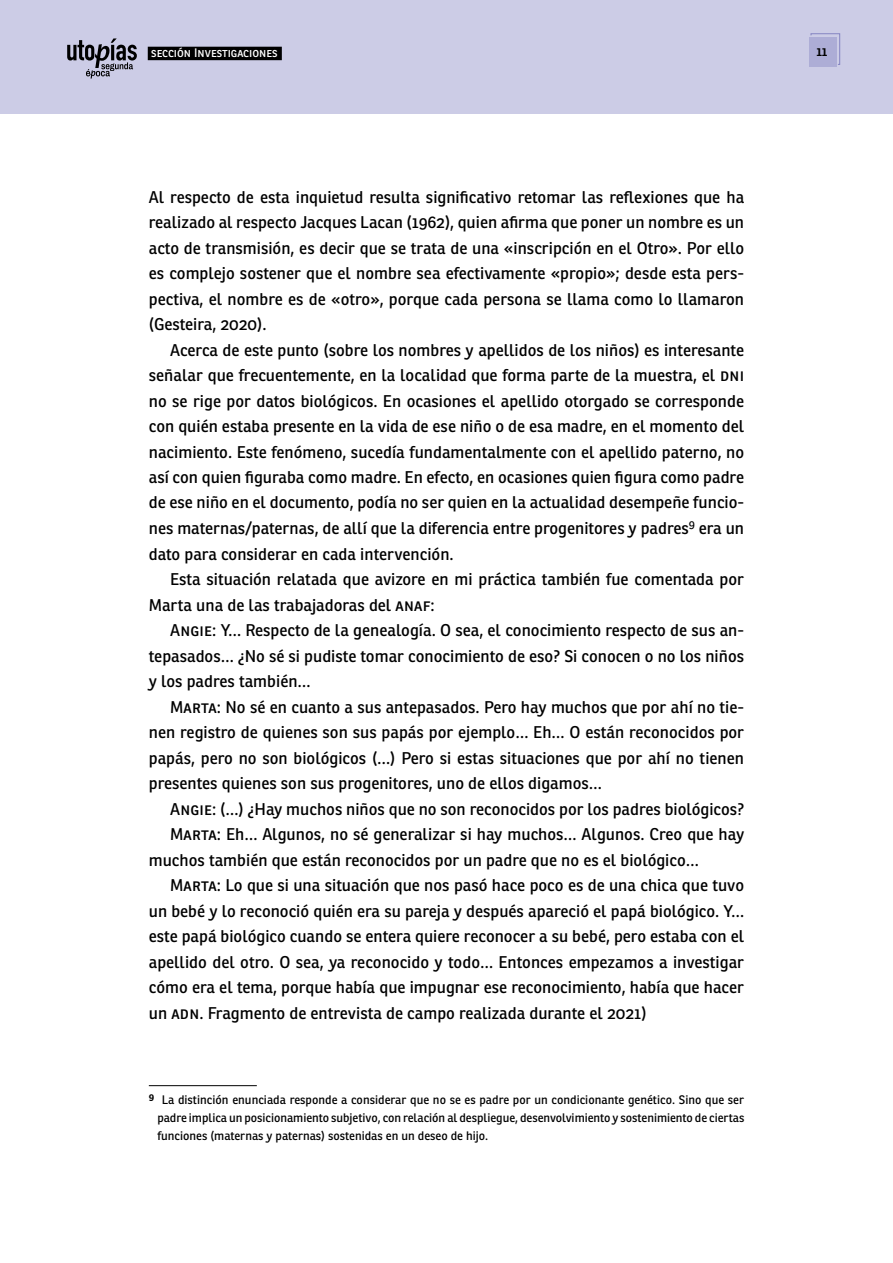
<style>
.page{position:relative;width:893px;height:1263px;background:#fff}
.page>*{position:absolute;margin:0;border:0;box-sizing:border-box;transform-origin:0 0}
.t1{font:16.5px/25.5px "Ronnia";color:#000;text-align:justify}
.t2{font:600 13.2px "Ronnia";color:#000}
.t3{font:12px/18px "Ronnia";letter-spacing:-.005em;color:#000;text-align:justify}
.t4{font:12px "Ronnia";color:#fff}
</style>
<div class="page">
<div style="left:0;top:0;width:893px;height:113px;background:#cccce6"></div>
<div style="left:809px;top:38px;width:27px;height:29px;background:#adadd6"></div>
<svg style="left:810px;top:33px;width:30px;height:32px"></svg>
<svg style="left:67px;top:38px;width:70px;height:41px"></svg>
<div style="left:148px;top:47px;width:134px;height:13px;background:#000"></div>
<hr style="left:149px;top:1085px;width:108px;height:1px;background:#000">
<p class="t4" style="left:151px;top:46px;width:128px">sección Investigaciones</p>
<p class="t2" style="left:816px;top:44px;width:13px">11</p>
<p class="t1" style="left:149px;top:184px;width:597px">Al respecto de esta inquietud resulta significativo retomar las reflexiones que ha realizado al respecto Jacques Lacan (1962), quien afirma que poner un nombre es un acto de transmisión, es decir que se trata de una «inscripción en el Otro». Por ello es complejo sostener que el nombre sea efectivamente «propio»; desde esta pers&shy;pectiva, el nombre es de «otro», porque cada persona se llama como lo llamaron (Gesteira, 2020).</p>
<p class="t1" style="left:149px;top:337px;width:597px;text-indent:21px">Acerca de este punto (sobre los nombres y apellidos de los niños) es interesante señalar que frecuentemente, en la localidad que forma parte de la muestra, el dni no se rige por datos biológicos. En ocasiones el apellido otorgado se corresponde con quién estaba presente en la vida de ese niño o de esa madre, en el momento del nacimiento. Este fenómeno, sucedía fundamentalmente con el apellido paterno, no así con quien figuraba como madre. En efecto, en ocasiones quien figura como padre de ese niño en el documento, podía no ser quien en la actualidad desempeñe funcio&shy;nes maternas/paternas, de allí que la diferencia entre progenitores y padres<sup>9</sup> era un dato para considerar en cada intervención.</p>
<p class="t1" style="left:149px;top:566px;width:597px;text-indent:21px">Esta situación relatada que avizore en mi práctica también fue comentada por<br>Marta una de las trabajadoras del anaf:</p>
<p class="t1" style="left:149px;top:617px;width:597px;text-indent:21px">Angie: Y… Respecto de la genealogía. O sea, el conocimiento respecto de sus an&shy;tepasados… ¿No sé si pudiste tomar conocimiento de eso? Si conocen o no los niños y los padres también…</p>
<p class="t1" style="left:149px;top:694px;width:597px;text-indent:21px">Marta: No sé en cuanto a sus antepasados. Pero hay muchos que por ahí no tie&shy;nen registro de quienes son sus papás por ejemplo… Eh… O están reconocidos por papás, pero no son biológicos (…) Pero si estas situaciones que por ahí no tienen presentes quienes son sus progenitores, uno de ellos digamos…</p>
<p class="t1" style="left:170px;top:796px;width:576px">Angie: (…) ¿Hay muchos niños que no son reconocidos por los padres biológicos?</p>
<p class="t1" style="left:170px;top:821px;width:576px">Marta: Eh… Algunos, no sé generalizar si hay muchos… Algunos. Creo que hay</p>
<p class="t1" style="left:149px;top:847px;width:552px">muchos también que están reconocidos por un padre que no es el biológico…</p>
<p class="t1" style="left:170px;top:872px;width:576px">Marta: Lo que si una situación que nos pasó hace poco es de una chica que tuvo</p>
<p class="t1" style="left:149px;top:898px;width:597px">un bebé y lo reconoció quién era su pareja y después apareció el papá biológico. Y…</p>
<p class="t1" style="left:149px;top:923px;width:597px">este papá biológico cuando se entera quiere reconocer a su bebé, pero estaba con el</p>
<p class="t1" style="left:149px;top:949px;width:597px">apellido del otro. O sea, ya reconocido y todo… Entonces empezamos a investigar</p>
<p class="t1" style="left:149px;top:974px;width:597px">cómo era el tema, porque había que impugnar ese reconocimiento, había que hacer</p>
<p class="t1" style="left:149px;top:1000px;width:499px">un adn. Fragmento de entrevista de campo realizada durante el 2021)</p>
<p class="t3" style="left:157px;top:1090px;width:589px;text-indent:-9px"><sup>9</sup> La distinción enunciada responde a considerar que no se es padre por un condicionante genético. Sino que ser padre implica un posicionamiento subjetivo, con relación al despliegue, desenvolvimiento y sostenimiento de ciertas funciones (maternas y paternas) sostenidas en un deseo de hijo.</p>
</div>
